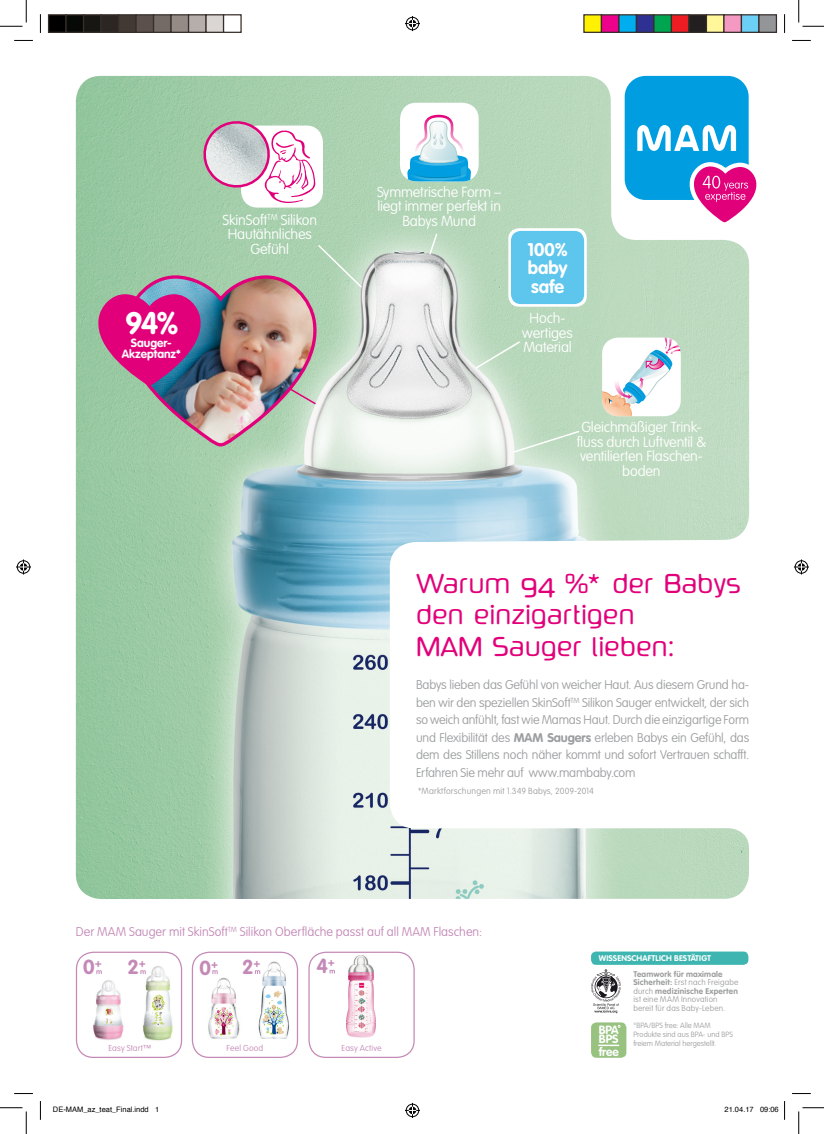
<style>
.page{position:relative;width:825px;height:1134px;background:#fff}
.page>*{position:absolute;margin:0;border:0;box-sizing:border-box;transform-origin:0 0}
.t1{font:700 30.62px "VAG Rounded LTCYR";color:#fff}
.t2{font:23.75px/31.2px "MAM Ectoplasm CE CY Regular";letter-spacing:-.01em;color:#e2007a}
.t3{font:700 20px "VAG Rounded LTCYR";color:#c489b7}
.t4{font:700 18.12px/18.1px "VAG Rounded LTCYR";color:#fff;text-align:justify}
.t5{font:100 14.38px/14.4px "VAG Rounded LTCYR";letter-spacing:-.01em;color:#fff;text-align:center}
.t6{font:100 12.5px/17.5px "VAG Rounded LTCYR";letter-spacing:-.015em;color:#9d9ea0;text-align:justify}
.t7{font:100 12.5px "VAG Rounded LTCYR";letter-spacing:.005em;color:#c489b7}
.t8{font:700 11.88px/9.6px "VAG Rounded LTCYR";color:#fff}
.t9{font:700 11.75px/11.8px "VAG Rounded LTCYR";letter-spacing:.005em;color:#fff;text-align:center}
.t10{font:100 8.75px "VAG Rounded LTCYR";letter-spacing:.02em;color:#9d9ea0}
.t11{font:100 8.5px "VAG Rounded LTCYR";letter-spacing:.02em;color:#c489b7}
.t12{font:100 8.12px/8.5px "VAG Rounded LTCYR";letter-spacing:.025em;color:#9d9ea0}
.t13{font:700 8.12px "VAG Rounded LTCYR";letter-spacing:.015em;color:#fff}
.t14{font:100 7.5px/9px "VAG Rounded LTCYR";color:#9d9ea0}
.t15{font:7.5px "Helvetica";color:#000}
.s1{font-weight:700}
</style>
<div class="page">
<img style="left:76px;top:76px;width:673px;height:822px">
<div style="left:591px;top:1022px;width:35px;height:35px;background:#98c280;border-radius:5px"></div>
<svg style="left:598px;top:1044px;width:21px;height:1px"></svg>
<svg style="left:591px;top:969px;width:30px;height:44px"></svg>
<div style="left:591px;top:951px;width:157px;height:13px;background:#3eb5b0;border-radius:5px"></div>
<div style="left:308px;top:951px;width:107px;height:106px;border:1px solid #c489b7;border-radius:17px"></div>
<img style="left:346px;top:955px;width:30px;height:83px">
<svg style="left:330px;top:969px;width:5px;height:4px"></svg>
<img style="left:140px;top:963px;width:43px;height:85px">
<img style="left:78px;top:973px;width:46px;height:77px">
<div style="left:76px;top:951px;width:106px;height:106px;border:1px solid #c489b7;border-radius:17px"></div>
<svg style="left:96px;top:970px;width:6px;height:3px"></svg>
<svg style="left:140px;top:970px;width:6px;height:3px"></svg>
<div style="left:192px;top:951px;width:106px;height:106px;border:1px solid #c489b7;border-radius:17px"></div>
<img style="left:258px;top:961px;width:31px;height:77px">
<img style="left:208px;top:977px;width:32px;height:61px">
<svg style="left:212px;top:970px;width:6px;height:3px"></svg>
<svg style="left:255px;top:970px;width:5px;height:3px"></svg>
<div style="left:625px;top:76px;width:124px;height:124px;background:#009ee0;border-radius:21px"></div>
<svg style="left:637px;top:125px;width:99px;height:26px"></svg>
<svg style="left:686px;top:160px;width:71px;height:69px"></svg>
<div style="left:400px;top:103px;width:79px;height:78px;background:#fff;border-radius:16px"></div>
<svg style="left:401px;top:113px;width:78px;height:68px"></svg>
<div style="left:602px;top:337px;width:79px;height:79px;background:#fff;border-radius:16px"></div>
<img style="left:663px;top:337px;width:18px;height:18px">
<svg style="left:602px;top:348px;width:71px;height:68px"></svg>
<div style="left:241px;top:125px;width:82px;height:82px;background:#fff;border-radius:17px"></div>
<svg style="left:198px;top:115px;width:118px;height:88px"></svg>
<div style="left:508px;top:228px;width:79px;height:78px;background:linear-gradient(to bottom,#f3fafd,#f5fbfe);border-radius:11px"></div>
<div style="left:511px;top:231px;width:73px;height:73px;background:#5ec5ed;border-radius:10px"></div>
<svg style="left:428px;top:232px;width:10px;height:24px"></svg>
<svg style="left:474px;top:340px;width:47px;height:30px"></svg>
<svg style="left:512px;top:429px;width:69px;height:25px;background:#c6dfc8"></svg>
<img style="left:96px;top:243px;width:267px;height:203px">
<svg style="left:14px;top:40px;width:19px;height:1px"></svg>
<svg style="left:792px;top:40px;width:19px;height:1px"></svg>
<svg style="left:14px;top:1093px;width:19px;height:1px"></svg>
<svg style="left:792px;top:1093px;width:19px;height:1px"></svg>
<svg style="left:40px;top:14px;width:1px;height:19px"></svg>
<svg style="left:40px;top:1101px;width:1px;height:18px"></svg>
<svg style="left:784px;top:14px;width:1px;height:19px"></svg>
<svg style="left:0;top:1px;width:27px;height:26px"></svg>
<svg style="left:0;top:1107px;width:27px;height:26px"></svg>
<svg style="left:798px;top:1px;width:26px;height:26px"></svg>
<svg style="left:798px;top:1107px;width:26px;height:26px"></svg>
<svg style="left:405px;top:16px;width:15px;height:15px"></svg>
<svg style="left:405px;top:1102px;width:15px;height:15px"></svg>
<svg style="left:16px;top:559px;width:15px;height:15px"></svg>
<svg style="left:794px;top:559px;width:15px;height:15px"></svg>
<div style="left:49px;top:15px;width:17px;height:17px;background:#000"></div>
<div style="left:48px;top:14px;width:19px;height:19px;border:1px solid #362e2a"></div>
<div style="left:66px;top:15px;width:18px;height:17px;background:#060906"></div>
<div style="left:65px;top:14px;width:19px;height:19px;border:1px solid #362e2a"></div>
<div style="left:84px;top:15px;width:17px;height:17px;background:#181613"></div>
<div style="left:83px;top:14px;width:19px;height:19px;border:1px solid #362e2a"></div>
<div style="left:101px;top:15px;width:18px;height:17px;background:#2c2622"></div>
<div style="left:100px;top:14px;width:19px;height:19px;border:1px solid #362e2a"></div>
<div style="left:119px;top:15px;width:17px;height:17px;background:#423834"></div>
<div style="left:118px;top:14px;width:19px;height:19px;border:1px solid #362e2a"></div>
<div style="left:136px;top:15px;width:18px;height:17px;background:#5b504b"></div>
<div style="left:135px;top:14px;width:19px;height:19px;border:1px solid #362e2a"></div>
<div style="left:154px;top:15px;width:17px;height:17px;background:#756b66"></div>
<div style="left:153px;top:14px;width:19px;height:19px;border:1px solid #362e2a"></div>
<div style="left:171px;top:15px;width:18px;height:17px;background:#948a86"></div>
<div style="left:170px;top:14px;width:19px;height:19px;border:1px solid #362e2a"></div>
<div style="left:189px;top:15px;width:17px;height:17px;background:#b5aeaa"></div>
<div style="left:188px;top:14px;width:19px;height:19px;border:1px solid #362e2a"></div>
<div style="left:206px;top:15px;width:18px;height:17px;background:#d9d6d4"></div>
<div style="left:205px;top:14px;width:19px;height:19px;border:1px solid #362e2a"></div>
<div style="left:223px;top:14px;width:19px;height:19px;border:1px solid #362e2a"></div>
<div style="left:584px;top:15px;width:17px;height:17px;background:#fff101"></div>
<div style="left:583px;top:14px;width:19px;height:19px;border:1px solid #362e2a"></div>
<div style="left:601px;top:15px;width:18px;height:17px;background:#ed028c"></div>
<div style="left:601px;top:14px;width:19px;height:19px;border:1px solid #362e2a"></div>
<div style="left:619px;top:15px;width:17px;height:17px;background:#00aeef"></div>
<div style="left:618px;top:14px;width:19px;height:19px;border:1px solid #362e2a"></div>
<div style="left:636px;top:15px;width:18px;height:17px;background:#2e3092"></div>
<div style="left:636px;top:14px;width:19px;height:19px;border:1px solid #362e2a"></div>
<div style="left:654px;top:15px;width:17px;height:17px;background:#00a54f"></div>
<div style="left:653px;top:14px;width:19px;height:19px;border:1px solid #362e2a"></div>
<div style="left:671px;top:15px;width:18px;height:17px;background:#ee1d23"></div>
<div style="left:671px;top:14px;width:19px;height:19px;border:1px solid #362e2a"></div>
<div style="left:689px;top:15px;width:17px;height:17px;background:#231f20"></div>
<div style="left:688px;top:14px;width:19px;height:19px;border:1px solid #362e2a"></div>
<div style="left:706px;top:15px;width:18px;height:17px;background:#fff79a"></div>
<div style="left:706px;top:14px;width:19px;height:19px;border:1px solid #362e2a"></div>
<div style="left:724px;top:15px;width:17px;height:17px;background:#f499c2"></div>
<div style="left:723px;top:14px;width:19px;height:19px;border:1px solid #362e2a"></div>
<div style="left:741px;top:15px;width:18px;height:17px;background:#6bcff6"></div>
<div style="left:741px;top:14px;width:19px;height:19px;border:1px solid #362e2a"></div>
<div style="left:759px;top:15px;width:17px;height:17px;background:#939598"></div>
<div style="left:758px;top:14px;width:19px;height:19px;border:1px solid #362e2a"></div>
<svg style="left:784px;top:1101px;width:1px;height:18px"></svg>
<h1 class="t1" style="left:125px;top:304px;width:55px">94%</h1>
<p class="t9" style="left:122px;top:337px;width:60px">Sauger-<br>Akzeptanz*</p>
<p class="t5" style="left:223px;top:213px;width:96px">SkinSoft<sup>TM</sup> Silikon<br>Hautähnliches<br>Gefühl</p>
<p class="t5" style="left:377px;top:185px;width:126px">Symmetrische Form – liegt immer perfekt in<br>Babys Mund</p>
<h3 class="t4" style="left:527px;top:241px;width:42px">100% baby safe</h3>
<p class="t5" style="left:522px;top:311px;width:52px">Hoch&shy;wertiges<br>Material</p>
<p class="t5" style="left:577px;top:420px;width:131px">Gleichmäßiger Trink&shy;fluss durch Luftventil &amp; ventilierten Flaschen&shy;boden</p>
<h2 class="t2" style="left:416px;top:568px;width:327px">Warum 94 %* der Babys den einzigartigen<br>MAM Sauger lieben:</h2>
<p class="t6" style="left:416px;top:676px;width:335px">Babys lieben das Gefühl von weicher Haut. Aus diesem Grund ha&shy;ben wir den speziellen SkinSoft<sup>TM</sup> Silikon Sauger entwickelt, der sich so weich anfühlt, fast wie Mamas Haut. Durch die einzigartige Form und Flexibilität des <span class="s1">MAM Saugers</span> erleben Babys ein Gefühl, das dem des Stillens noch näher kommt und sofort Vertrauen schafft.<br>Erfahren Sie mehr auf www.mambaby.com</p>
<p class="t10" style="left:418px;top:786px;width:177px">*Marktforschungen mit 1.349 Babys, 2009-2014</p>
<p class="t7" style="left:76px;top:924px;width:408px">Der MAM Sauger mit SkinSoft<sup>TM</sup> Silikon Oberfläche passt auf all MAM Flaschen:</p>
<h3 class="t3" style="left:83px;top:953px;width:20px">0<sup>+</sup></h3>
<h3 class="t3" style="left:127px;top:953px;width:20px">2<sup>+</sup></h3>
<h3 class="t3" style="left:200px;top:954px;width:62px">0<sup>+</sup> 2<sup>+</sup></h3>
<h3 class="t3" style="left:316px;top:953px;width:20px">4<sup>+</sup></h3>
<p class="t11" style="left:108px;top:1043px;width:45px">Easy Start™</p>
<p class="t11" style="left:227px;top:1043px;width:38px">Feel Good</p>
<p class="t11" style="left:341px;top:1042px;width:42px">Easy Active</p>
<p class="t13" style="left:599px;top:953px;width:114px">WISSENSCHAFTLICH BESTÄTIGT</p>
<p class="t8" style="left:599px;top:1024px;width:21px">BPA<br>BPS</p>
<p class="t8" style="left:599px;top:1046px;width:21px">free</p>
<p class="t12" style="left:633px;top:969px;width:107px"><span class="s1">Teamwork für maximale<br>Sicherheit:</span> Erst nach Freigabe durch <span class="s1">medizinische Experten </span>ist eine MAM Innovation bereit für das Baby-Leben.</p>
<p class="t14" style="left:633px;top:1021px;width:101px">°BPA/BPS free: Alle MAM<br>Produkte sind aus BPA- und BPS freiem Material hergestellt.</p>
<p class="t15" style="left:53px;top:1106px;width:108px">DE-MAM_az_teat_Final.indd 1</p>
<p class="t15" style="left:725px;top:1106px;width:56px">21.04.17 09:06</p>
</div>
